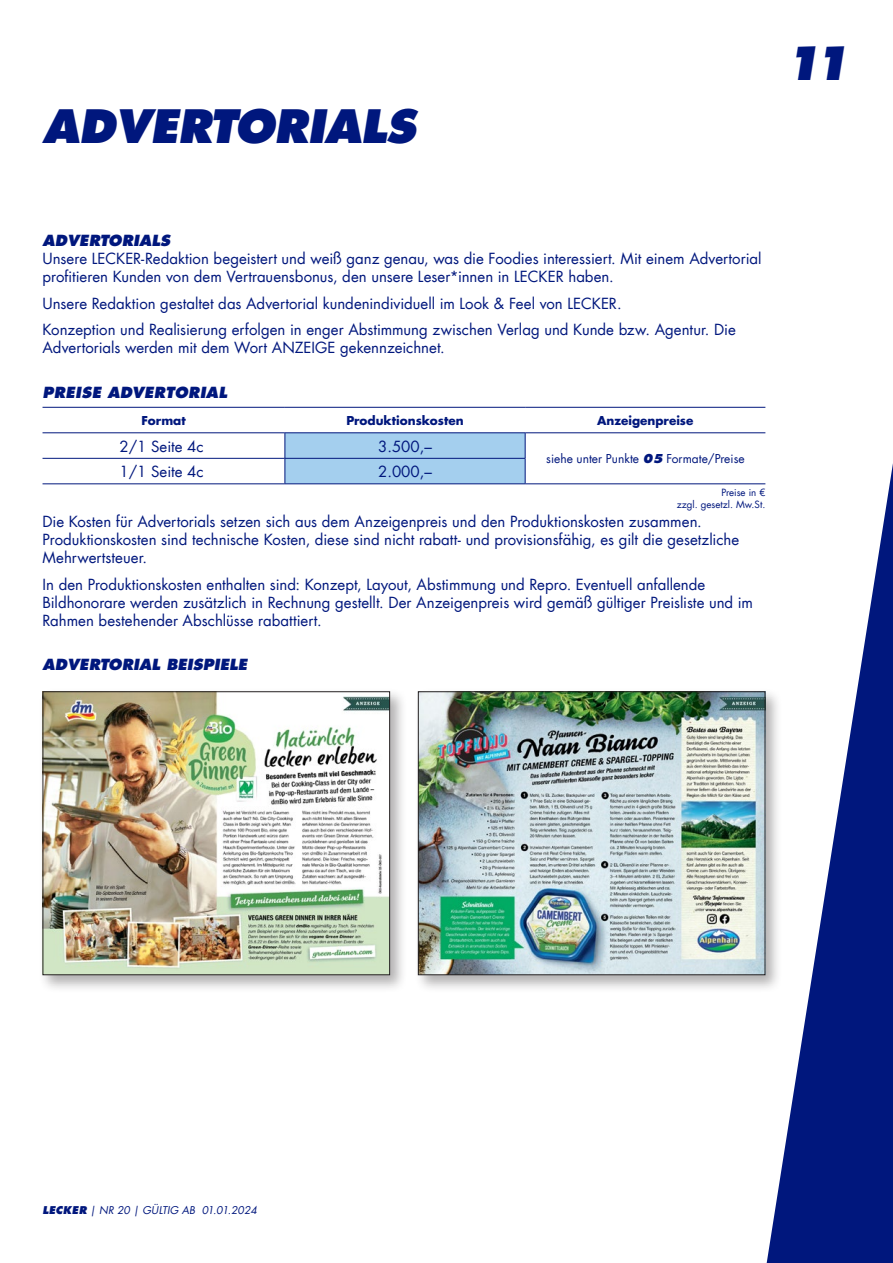
<style>
.page{position:relative;width:893px;height:1263px;background:#fff}
.page>*{position:absolute;margin:0;border:0;box-sizing:border-box;transform-origin:0 0}
.t1{font:italic 800 45px "Futura Com";letter-spacing:-.02em;color:#00177d}
.t2{font:15px/18px "Futura Com";color:#00177d}
.t3{font:italic 800 15px "Futura Com";color:#00177d}
.t4{font:700 12px "Futura Com";color:#00177d}
.t5{font:12px "Futura Com";color:#00177d}
.t6{font:italic 10.5px "Futura Com";color:#00177d}
.t7{font:9.75px/12px "Futura Com";color:#00177d;text-align:right}
.s1{font-weight:800;font-style:italic}
.s2{font-weight:800}
</style>
<div class="page">
<svg style="left:767px;top:463px;width:126px;height:800px;fill:#00177d"></svg>
<hr style="left:43px;top:407px;width:242px;height:1px;background:#00177d">
<hr style="left:285px;top:407px;width:240px;height:1px;background:#00177d">
<hr style="left:525px;top:407px;width:240px;height:1px;background:#00177d">
<hr style="left:43px;top:432px;width:242px;height:1px;background:#00177d">
<hr style="left:285px;top:432px;width:240px;height:1px;background:#00177d">
<hr style="left:525px;top:432px;width:240px;height:1px;background:#00177d">
<hr style="left:43px;top:458px;width:242px;height:1px;background:#00177d">
<svg style="left:285px;top:433px;width:241px;height:50px"></svg>
<hr style="left:43px;top:483px;width:242px;height:1px;background:#00177d">
<hr style="left:285px;top:483px;width:240px;height:1px;background:#00177d">
<hr style="left:525px;top:483px;width:240px;height:1px;background:#00177d">
<div style="left:39px;top:688px;width:368px;height:304px;background:#231f20;opacity:.35"></div>
<img style="left:45px;top:693px;width:343px;height:280px">
<div style="left:43px;top:691px;width:347px;height:284px;border:1px solid #231f20"></div>
<div style="left:414px;top:688px;width:369px;height:304px;background:#231f20;opacity:.35"></div>
<img style="left:420px;top:693px;width:343px;height:280px">
<div style="left:418px;top:691px;width:347px;height:284px;border:1px solid #231f20"></div>
<h1 class="t1" style="left:43px;top:96px;width:374px">ADVERTORIALS</h1>
<h1 class="t1" style="left:785px;top:32px;width:67px">11</h1>
<p class="t3" style="left:43px;top:230px;width:129px">ADVERTORIALS</p>
<p class="t2" style="left:43px;top:250px;width:720px">Unsere LECKER-Redaktion begeistert und weiß ganz genau, was die Foodies interessiert. Mit einem Advertorial profitieren Kunden von dem Vertrauensbonus, den unsere Leser*innen in LECKER haben.</p>
<p class="t2" style="left:43px;top:290px;width:695px;line-height:26.5px">Unsere Redaktion gestaltet das Advertorial kundenindividuell im Look &amp; Feel von LECKER.<br>Konzeption und Realisierung erfolgen in enger Abstimmung zwischen Verlag und Kunde bzw. Agentur. Die</p>
<p class="t2" style="left:43px;top:339px;width:404px">Advertorials werden mit dem Wort ANZEIGE gekennzeichnet.</p>
<p class="t3" style="left:43px;top:382px;width:186px">PREISE ADVERTORIAL</p>
<p class="t4" style="left:142px;top:411px;width:46px">Format</p>
<p class="t4" style="left:346px;top:411px;width:119px">Produktionskosten</p>
<p class="t4" style="left:597px;top:411px;width:98px">Anzeigenpreise</p>
<p class="t2" style="left:120px;top:437px;width:86px">2/1 Seite 4c</p>
<p class="t2" style="left:378px;top:437px;width:55px">3.500,–</p>
<p class="t5" style="left:546px;top:451px;width:200px">siehe unter Punkte <span class="s1">05</span> Formate/Preise</p>
<p class="t2" style="left:120px;top:463px;width:86px">1/1 Seite 4c</p>
<p class="t2" style="left:378px;top:463px;width:55px">2.000,–</p>
<p class="t7" style="left:677px;top:486px;width:90px">Preise in €<br>zzgl. gesetzl. Mw.St.</p>
<p class="t2" style="left:43px;top:513px;width:698px">Die Kosten für Advertorials setzen sich aus dem Anzeigenpreis und den Produktionskosten zusammen.<br>Produktionskosten sind technische Kosten, diese sind nicht rabatt- und provisionsfähig, es gilt die gesetzliche<br>Mehrwertsteuer.</p>
<p class="t2" style="left:43px;top:575px;width:712px">In den Produktionskosten enthalten sind: Konzept, Layout, Abstimmung und Repro. Eventuell anfallende<br>Bildhonorare werden zusätzlich in Rechnung gestellt. Der Anzeigenpreis wird gemäß gültiger Preisliste und im<br>Rahmen bestehender Abschlüsse rabattiert.</p>
<p class="t3" style="left:43px;top:654px;width:206px">ADVERTORIAL BEISPIELE</p>
<p class="t6" style="left:43px;top:1203px;width:216px"><span class="s2">LECKER</span> | NR 20 | GÜLTIG AB 01.01.2024</p>
</div>
